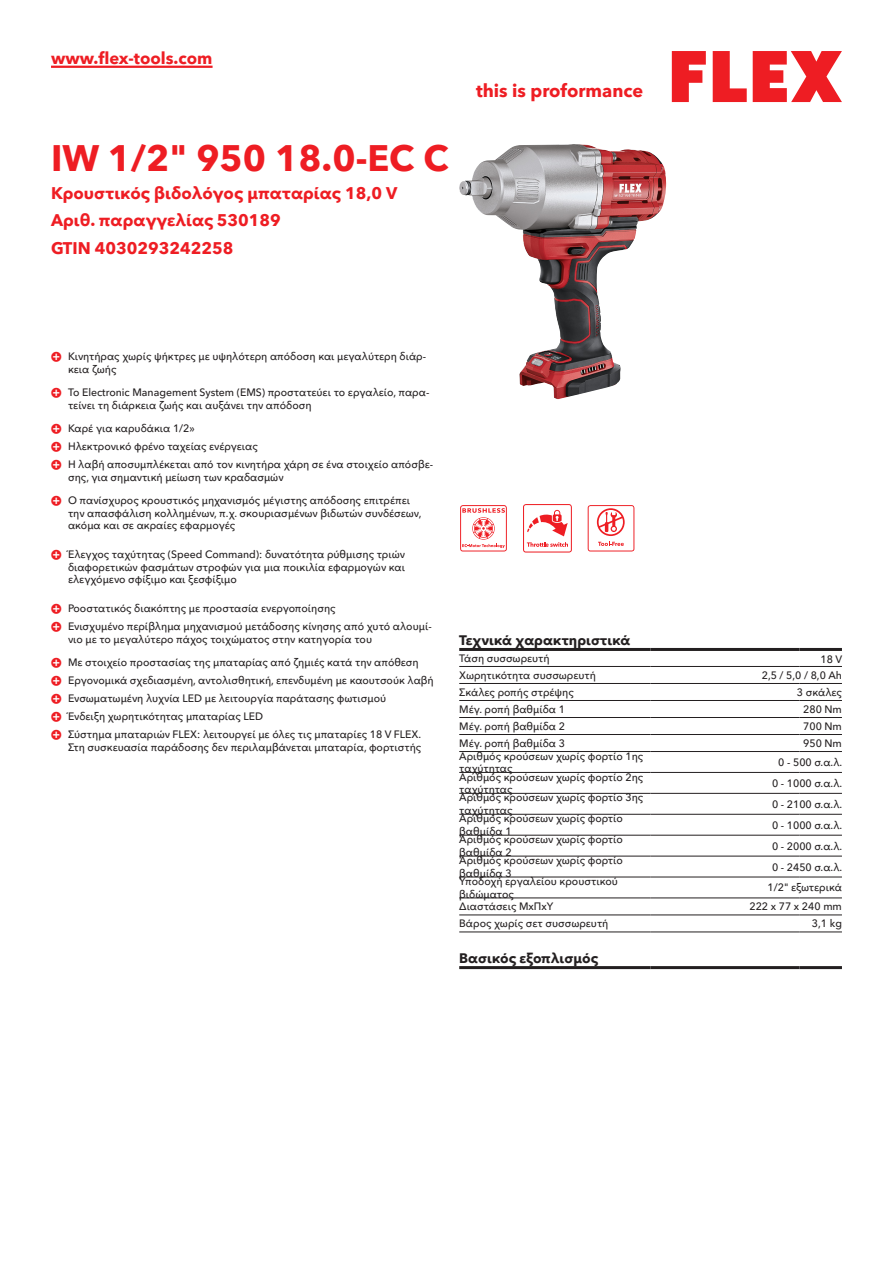
<style>
.page{position:relative;width:893px;height:1263px;background:#fff}
.page>*{position:absolute;margin:0;border:0;box-sizing:border-box;transform-origin:0 0}
.CB_AF_Product-name{font:700 36px "Avenir Next W1 G";color:#ee1d23}
.t1{font:700 18px "Avenir Next W1 G";color:#ee1d23}
.CB_AF_Product-short{font:700 16.5px "Avenir Next W1 G";color:#ee1d23}
.CB_AF_Order-number{font:700 16.5px "Avenir Next W1 G";color:#ee1d23}
.CB_AF_Table-headline{font:700 13.5px "Avenir Next W1 G";color:#231f20}
.CB_AF_Table-specific{font:500 10.5px/12.6px "Avenir Next W1 G";color:#231f20}
</style>
<div class="page">
<svg style="left:672px;top:51px;width:34px;height:51px"></svg>
<svg style="left:713px;top:51px;width:34px;height:51px"></svg>
<svg style="left:753px;top:51px;width:89px;height:51px"></svg>
<hr style="left:51px;top:66px;width:162px;height:2px;background:#ee1d23">
<img style="left:459px;top:144px;width:162px;height:255px">
<hr style="left:459px;top:666px;width:192px;height:1px;background:#231f20">
<hr style="left:651px;top:666px;width:148px;height:1px;background:#231f20">
<hr style="left:799px;top:666px;width:43px;height:1px;background:#231f20">
<hr style="left:459px;top:683px;width:192px;height:1px;background:#231f20">
<hr style="left:651px;top:683px;width:148px;height:1px;background:#231f20">
<hr style="left:799px;top:683px;width:43px;height:1px;background:#231f20">
<hr style="left:459px;top:700px;width:192px;height:1px;background:#231f20">
<hr style="left:651px;top:700px;width:148px;height:1px;background:#231f20">
<hr style="left:799px;top:700px;width:43px;height:1px;background:#231f20">
<hr style="left:459px;top:717px;width:192px;height:1px;background:#231f20">
<hr style="left:651px;top:717px;width:148px;height:1px;background:#231f20">
<hr style="left:799px;top:717px;width:43px;height:1px;background:#231f20">
<hr style="left:459px;top:734px;width:192px;height:1px;background:#231f20">
<hr style="left:651px;top:734px;width:148px;height:1px;background:#231f20">
<hr style="left:799px;top:734px;width:43px;height:1px;background:#231f20">
<hr style="left:459px;top:751px;width:192px;height:1px;background:#231f20">
<hr style="left:651px;top:751px;width:148px;height:1px;background:#231f20">
<hr style="left:799px;top:751px;width:43px;height:1px;background:#231f20">
<hr style="left:459px;top:772px;width:192px;height:1px;background:#231f20">
<hr style="left:651px;top:772px;width:148px;height:1px;background:#231f20">
<hr style="left:799px;top:772px;width:43px;height:1px;background:#231f20">
<hr style="left:459px;top:793px;width:192px;height:1px;background:#231f20">
<hr style="left:651px;top:793px;width:148px;height:1px;background:#231f20">
<hr style="left:799px;top:793px;width:43px;height:1px;background:#231f20">
<hr style="left:459px;top:814px;width:192px;height:1px;background:#231f20">
<hr style="left:651px;top:814px;width:148px;height:1px;background:#231f20">
<hr style="left:799px;top:814px;width:43px;height:1px;background:#231f20">
<hr style="left:459px;top:835px;width:192px;height:1px;background:#231f20">
<hr style="left:651px;top:835px;width:148px;height:1px;background:#231f20">
<hr style="left:799px;top:835px;width:43px;height:1px;background:#231f20">
<hr style="left:459px;top:856px;width:192px;height:1px;background:#231f20">
<hr style="left:651px;top:856px;width:148px;height:1px;background:#231f20">
<hr style="left:799px;top:856px;width:43px;height:1px;background:#231f20">
<hr style="left:459px;top:877px;width:192px;height:1px;background:#231f20">
<hr style="left:651px;top:877px;width:148px;height:1px;background:#231f20">
<hr style="left:799px;top:877px;width:43px;height:1px;background:#231f20">
<hr style="left:459px;top:898px;width:192px;height:1px;background:#231f20">
<hr style="left:651px;top:898px;width:148px;height:1px;background:#231f20">
<hr style="left:799px;top:898px;width:43px;height:1px;background:#231f20">
<hr style="left:459px;top:915px;width:192px;height:1px;background:#231f20">
<hr style="left:651px;top:915px;width:148px;height:1px;background:#231f20">
<hr style="left:799px;top:915px;width:43px;height:1px;background:#231f20">
<hr style="left:459px;top:932px;width:192px;height:1px;background:#231f20">
<hr style="left:651px;top:932px;width:148px;height:1px;background:#231f20">
<hr style="left:799px;top:932px;width:43px;height:1px;background:#231f20">
<hr style="left:459px;top:648px;width:192px;height:3px;background:#231f20">
<hr style="left:651px;top:648px;width:148px;height:3px;background:#231f20">
<hr style="left:799px;top:648px;width:43px;height:3px;background:#231f20">
<hr style="left:459px;top:966px;width:192px;height:3px;background:#231f20">
<hr style="left:651px;top:966px;width:148px;height:3px;background:#231f20">
<hr style="left:799px;top:966px;width:43px;height:3px;background:#231f20">
<svg style="left:460px;top:505px;width:47px;height:46px"></svg>
<svg style="left:523px;top:504px;width:49px;height:48px"></svg>
<svg style="left:588px;top:505px;width:46px;height:46px"></svg>
<h3 class="CB_AF_Product-short" style="left:51px;top:45px;width:163px">www.flex-tools.com</h3>
<p class="CB_AF_Product-name" style="left:51px;top:130px;width:399px">IW 1/2" 950 18.0-EC C</p>
<p class="CB_AF_Product-short" style="left:51px;top:180px;width:348px">Κρουστικός βιδολόγος μπαταρίας 18,0 V</p>
<p class="CB_AF_Order-number" style="left:51px;top:207px;width:231px">Αριθ. παραγγελίας 530189</p>
<p class="CB_AF_Order-number" style="left:51px;top:235px;width:184px">GTIN 4030293242258</p>
<h2 class="t1" style="left:476px;top:77px;width:169px">this is proformance</h2>
<p class="CB_AF_Table-specific" style="left:68px;top:349px;width:360px">Κινητήρας χωρίς ψήκτρες με υψηλότερη απόδοση και μεγαλύτερη διάρ&shy;κεια ζωής</p>
<p class="CB_AF_Table-specific" style="left:68px;top:385px;width:363px">Το Electronic Management System (EMS) προστατεύει το εργαλείο, παρα&shy;τείνει τη διάρκεια ζωής και αυξάνει την απόδοση</p>
<p class="CB_AF_Table-specific" style="left:68px;top:421px;width:128px">Καρέ για καρυδάκια 1/2»</p>
<p class="CB_AF_Table-specific" style="left:68px;top:439px;width:191px">Ηλεκτρονικό φρένο ταχείας ενέργειας</p>
<p class="CB_AF_Table-specific" style="left:68px;top:457px;width:366px">Η λαβή αποσυμπλέκεται από τον κινητήρα χάρη σε ένα στοιχείο απόσβε&shy;σης, για σημαντική μείωση των κραδασμών</p>
<p class="CB_AF_Table-specific" style="left:68px;top:493px;width:355px">Ο πανίσχυρος κρουστικός μηχανισμός μέγιστης απόδοσης επιτρέπει την απασφάλιση κολλημένων, π.χ. σκουριασμένων βιδωτών συνδέσεων, ακόμα και σε ακραίες εφαρμογές</p>
<p class="CB_AF_Table-specific" style="left:68px;top:547px;width:339px;text-align:justify">Έλεγχος ταχύτητας (Speed Command): δυνατότητα ρύθμισης τριών διαφορετικών φασμάτων στροφών για μια ποικιλία εφαρμογών και ελεγχόμενο σφίξιμο και ξεσφίξιμο</p>
<p class="CB_AF_Table-specific" style="left:68px;top:601px;width:269px">Ροοστατικός διακόπτης με προστασία ενεργοποίησης</p>
<p class="CB_AF_Table-specific" style="left:68px;top:619px;width:365px">Ενισχυμένο περίβλημα μηχανισμού μετάδοσης κίνησης από χυτό αλουμί&shy;νιο με το μεγαλύτερο πάχος τοιχώματος στην κατηγορία του</p>
<p class="CB_AF_Table-specific" style="left:68px;top:655px;width:352px">Με στοιχείο προστασίας της μπαταρίας από ζημιές κατά την απόθεση</p>
<p class="CB_AF_Table-specific" style="left:68px;top:673px;width:367px">Εργονομικά σχεδιασμένη, αντολισθητική, επενδυμένη με καουτσούκ λαβή</p>
<p class="CB_AF_Table-specific" style="left:68px;top:691px;width:320px">Ενσωματωμένη λυχνία LED με λειτουργία παράτασης φωτισμού</p>
<p class="CB_AF_Table-specific" style="left:68px;top:709px;width:197px">Ένδειξη χωρητικότητας μπαταρίας LED</p>
<p class="CB_AF_Table-specific" style="left:68px;top:727px;width:355px">Σύστημα μπαταριών FLEX: λειτουργεί με όλες τις μπαταρίες 18 V FLEX.<br>Στη συσκευασία παράδοσης δεν περιλαμβάνεται μπαταρία, φορτιστής</p>
<p class="CB_AF_Table-headline" style="left:459px;top:630px;width:173px">Τεχνικά χαρακτηριστικά</p>
<p class="CB_AF_Table-specific" style="left:459px;top:651px;width:92px">Τάση συσσωρευτή</p>
<p class="CB_AF_Table-specific" style="left:820px;top:652px;width:23px">18 V</p>
<p class="CB_AF_Table-specific" style="left:459px;top:668px;width:138px">Χωρητικότητα συσσωρευτή</p>
<p class="CB_AF_Table-specific" style="left:762px;top:668px;width:82px">2,5 / 5,0 / 8,0 Ah</p>
<p class="CB_AF_Table-specific" style="left:459px;top:685px;width:116px">Σκάλες ροπής στρέψης</p>
<p class="CB_AF_Table-specific" style="left:797px;top:685px;width:47px">3 σκάλες</p>
<p class="CB_AF_Table-specific" style="left:459px;top:702px;width:107px">Μέγ. ροπή βαθμίδα 1</p>
<p class="CB_AF_Table-specific" style="left:803px;top:702px;width:40px">280 Nm</p>
<p class="CB_AF_Table-specific" style="left:459px;top:719px;width:107px">Μέγ. ροπή βαθμίδα 2</p>
<p class="CB_AF_Table-specific" style="left:803px;top:719px;width:40px">700 Nm</p>
<p class="CB_AF_Table-specific" style="left:459px;top:736px;width:107px">Μέγ. ροπή βαθμίδα 3</p>
<p class="CB_AF_Table-specific" style="left:803px;top:736px;width:40px">950 Nm</p>
<p class="CB_AF_Table-specific" style="left:459px;top:749px;width:186px">Αριθμός κρούσεων χωρίς φορτίο 1ης ταχύτητας</p>
<p class="CB_AF_Table-specific" style="left:778px;top:755px;width:66px">0 - 500 σ.α.λ.</p>
<p class="CB_AF_Table-specific" style="left:459px;top:770px;width:186px">Αριθμός κρούσεων χωρίς φορτίο 2ης ταχύτητας</p>
<p class="CB_AF_Table-specific" style="left:772px;top:776px;width:72px">0 - 1000 σ.α.λ.</p>
<p class="CB_AF_Table-specific" style="left:459px;top:790px;width:186px">Αριθμός κρούσεων χωρίς φορτίο 3ης ταχύτητας</p>
<p class="CB_AF_Table-specific" style="left:772px;top:797px;width:72px">0 - 2100 σ.α.λ.</p>
<p class="CB_AF_Table-specific" style="left:459px;top:811px;width:165px">Αριθμός κρούσεων χωρίς φορτίο βαθμίδα 1</p>
<p class="CB_AF_Table-specific" style="left:772px;top:818px;width:72px">0 - 1000 σ.α.λ.</p>
<p class="CB_AF_Table-specific" style="left:459px;top:832px;width:165px">Αριθμός κρούσεων χωρίς φορτίο βαθμίδα 2</p>
<p class="CB_AF_Table-specific" style="left:772px;top:839px;width:72px">0 - 2000 σ.α.λ.</p>
<p class="CB_AF_Table-specific" style="left:459px;top:853px;width:165px">Αριθμός κρούσεων χωρίς φορτίο βαθμίδα 3</p>
<p class="CB_AF_Table-specific" style="left:772px;top:859px;width:72px">0 - 2450 σ.α.λ.</p>
<p class="CB_AF_Table-specific" style="left:459px;top:874px;width:160px">Υποδοχή εργαλείου κρουστικού βιδώματος</p>
<p class="CB_AF_Table-specific" style="left:768px;top:880px;width:76px">1/2" εξωτερικά</p>
<p class="CB_AF_Table-specific" style="left:459px;top:899px;width:96px">Διαστάσεις ΜxΠxΥ</p>
<p class="CB_AF_Table-specific" style="left:749px;top:899px;width:94px">222 x 77 x 240 mm</p>
<p class="CB_AF_Table-specific" style="left:459px;top:916px;width:151px">Βάρος χωρίς σετ συσσωρευτή</p>
<p class="CB_AF_Table-specific" style="left:812px;top:916px;width:32px">3,1 kg</p>
<p class="CB_AF_Table-headline" style="left:459px;top:947px;width:140px">Βασικός εξοπλισμός</p>
</div>
